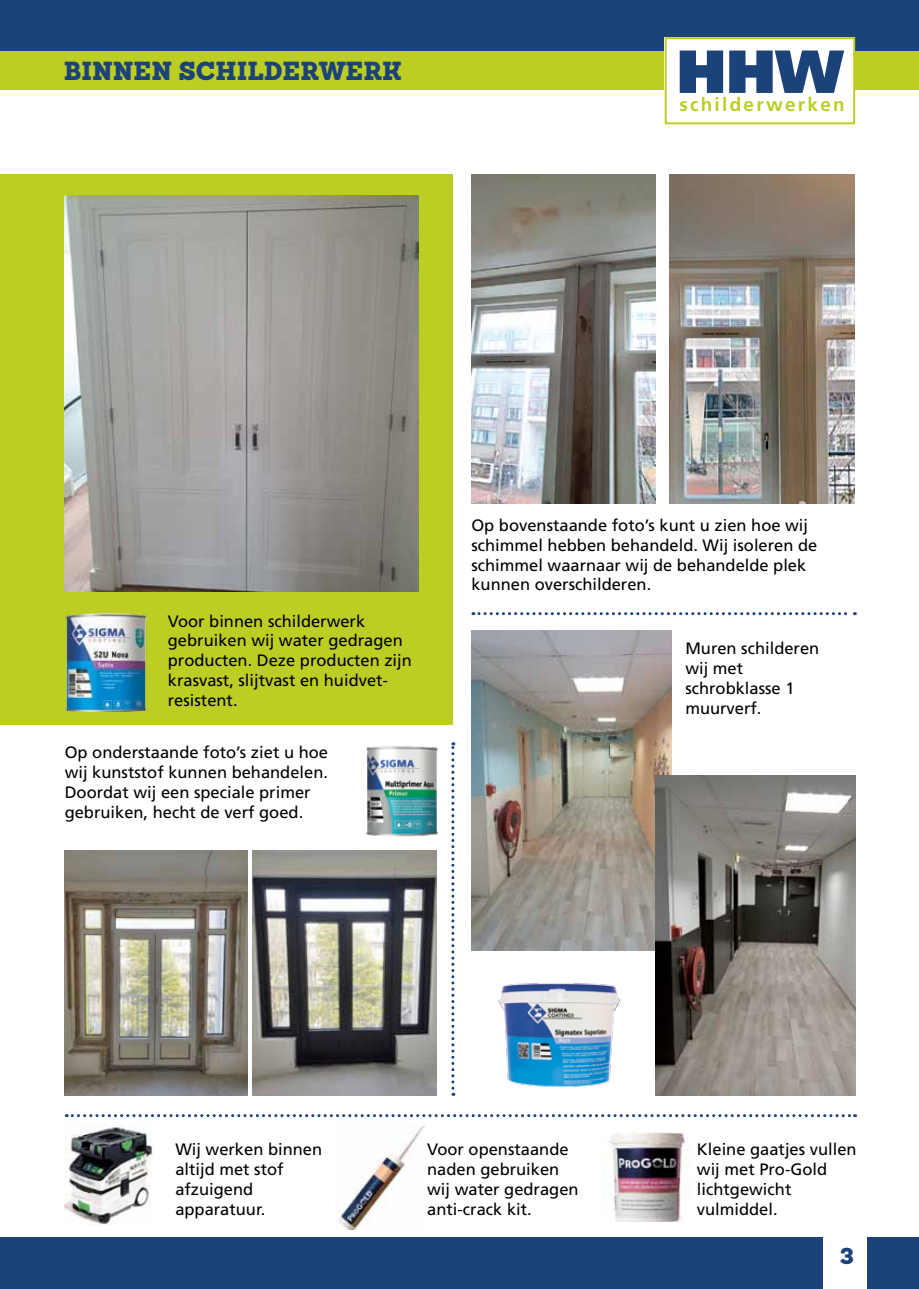
<style>
.page{position:relative;width:919px;height:1289px;background:#fff}
.page>*{position:absolute;margin:0;border:0;box-sizing:border-box;transform-origin:0 0}
.t1{font:900 60.75px "Frutiger";color:#1b4379}
.t2{font:900 25.5px "Sanchez";color:#1b4379}
.t3{font:900 22.5px "Sanchez";color:#1b4379}
.t4{font:700 18.9px "Frutiger";letter-spacing:.12em;color:#bcce24}
.t5{font:16.5px/19.8px "Frutiger";color:#000}
</style>
<div class="page">
<div style="left:0;top:0;width:918px;height:51px;background:#1b4379"></div>
<div style="left:0;top:51px;width:918px;height:38px;background:#bcce24"></div>
<div style="left:664px;top:37px;width:191px;height:90px;background:linear-gradient(to right,#fff,#fff)"></div>
<div style="left:665px;top:38px;width:189px;height:85px;background:#fff"></div>
<div style="left:664px;top:37px;width:191px;height:87px;border:2px solid #bcce24"></div>
<div style="left:0;top:1237px;width:822px;height:51px;background:#1b4379"></div>
<div style="left:867px;top:1237px;width:51px;height:51px;background:#1b4379"></div>
<div style="left:0;top:174px;width:453px;height:550px;background:#bcce24"></div>
<img style="left:65px;top:196px;width:353px;height:395px">
<img style="left:65px;top:613px;width:82px;height:98px">
<img style="left:65px;top:850px;width:183px;height:245px">
<img style="left:253px;top:850px;width:183px;height:245px">
<img style="left:365px;top:746px;width:74px;height:91px">
<img style="left:471px;top:174px;width:184px;height:329px">
<img style="left:497px;top:983px;width:124px;height:104px">
<img style="left:65px;top:1126px;width:89px;height:99px">
<img style="left:602px;top:1132px;width:84px;height:89px">
<img style="left:669px;top:174px;width:185px;height:329px">
<img style="left:336px;top:1126px;width:88px;height:103px">
<svg style="left:66px;top:1114px;width:789px;height:3px"></svg>
<img style="left:471px;top:631px;width:200px;height:319px">
<img style="left:655px;top:776px;width:200px;height:319px">
<svg style="left:473px;top:612px;width:382px;height:3px"></svg>
<svg style="left:451px;top:742px;width:3px;height:353px"></svg>
<h2 class="t2" style="left:64px;top:52px;width:339px">BINNEN SCHILDERWERK</h2>
<h1 class="t1" style="left:676px;top:35px;width:168px">HHW</h1>
<p class="t4" style="left:679px;top:94px;width:167px">schilderwerken</p>
<p class="t5" style="left:168px;top:610px;width:245px">Voor binnen schilderwerk gebruiken wij water gedragen producten. Deze producten zijn krasvast, slijtvast en huidvet&shy;resistent.</p>
<p class="t5" style="left:65px;top:742px;width:265px">Op onderstaande foto’s ziet u hoe wij kunststof kunnen behandelen.<br>Doordat wij een speciale primer gebruiken, hecht de verf goed.</p>
<p class="t5" style="left:471px;top:515px;width:347px">Op bovenstaande foto’s kunt u zien hoe wij schimmel hebben behandeld. Wij isoleren de schimmel waarnaar wij de behandelde plek kunnen overschilderen.</p>
<p class="t5" style="left:685px;top:638px;width:135px">Muren schilderen wij met schrobklasse 1 muurverf.</p>
<p class="t5" style="left:175px;top:1139px;width:148px">Wij werken binnen altijd met stof afzuigend apparatuur.</p>
<p class="t5" style="left:697px;top:1139px;width:161px">Kleine gaatjes vullen wij met Pro-Gold lichtgewicht vulmiddel.</p>
<p class="t5" style="left:427px;top:1139px;width:153px">Voor openstaande naden gebruiken wij water gedragen anti-crack kit.</p>
<h3 class="t3" style="left:839px;top:1239px;width:16px">3</h3>
</div>
